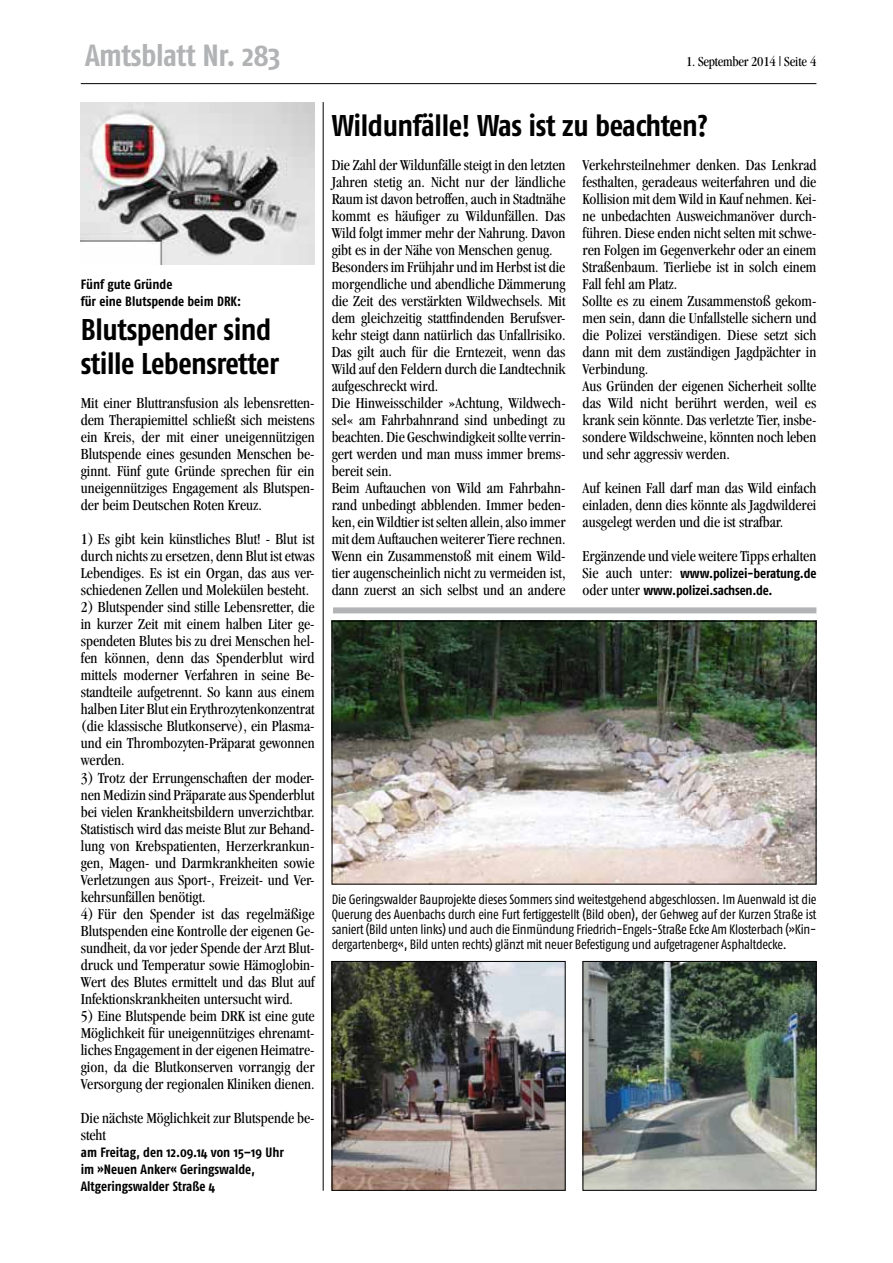
<style>
.page{position:relative;width:893px;height:1263px;background:#fff}
.page>*{position:absolute;margin:0;border:0;box-sizing:border-box;transform-origin:0 0}
.t1{font:700 30.6px "Fago Co";letter-spacing:-.015em;color:#b1b3b4}
.t2{font:700 30px/34px "Fago Co";letter-spacing:-.015em;color:#000}
.t3{font:condensed 15.75px/17px "Garamond";color:#000;text-align:justify}
.t4{font:condensed 14.25px "Garamond";letter-spacing:-.015em;color:#000}
.t5{font:13.5px/15px "Fago Co";letter-spacing:-.015em;color:#000;text-align:justify}
.t6{font:700 13.5px/17px "Fago Co";letter-spacing:-.005em;color:#000}
.s1{font-family:"Garamond";font-weight:400;font-stretch:condensed;font-size:15.75px}
</style>
<div class="page">
<hr style="left:81px;top:83px;width:735px;height:1px;background:#000">
<img style="left:81px;top:102px;width:234px;height:162px">
<hr style="left:323px;top:102px;width:1px;height:1089px;background:#000">
<div style="left:333px;top:607px;width:483px;height:6px;background:#b1b3b4"></div>
<img style="left:585px;top:963px;width:229px;height:226px">
<div style="left:583px;top:961px;width:233px;height:230px;border:1px solid #000"></div>
<img style="left:334px;top:963px;width:230px;height:226px">
<div style="left:332px;top:961px;width:234px;height:230px;border:1px solid #000"></div>
<img style="left:334px;top:623px;width:480px;height:259px">
<div style="left:332px;top:621px;width:484px;height:263px;border:1px solid #000"></div>
<h1 class="t1" style="left:85px;top:37px;width:197px">Amtsblatt Nr. 283</h1>
<p class="t4" style="left:686px;top:53px;width:132px">1. September 2014 | Seite 4</p>
<p class="t6" style="left:81px;top:276px;width:162px">Fünf gute Gründe<br>für eine Blutspende beim DRK:</p>
<h2 class="t2" style="left:81px;top:312px;width:200px">Blutspender sind stille Lebensretter</h2>
<p class="t3" style="left:81px;top:395px;width:236px">Mit einer Bluttransfusion als lebensretten&shy;dem Therapiemittel schließt sich meistens ein Kreis, der mit einer uneigennützigen Blutspende eines gesunden Menschen be&shy;ginnt. Fünf gute Gründe sprechen für ein uneigennütziges Engagement als Blutspen&shy;der beim Deutschen Roten Kreuz.</p>
<p class="t3" style="left:81px;top:531px;width:235px">1) Es gibt kein künstliches Blut! - Blut ist durch nichts zu ersetzen, denn Blut ist etwas Lebendiges. Es ist ein Organ, das aus ver&shy;schiedenen Zellen und Molekülen besteht.</p>
<p class="t3" style="left:81px;top:599px;width:235px">2) Blutspender sind stille Lebensretter, die in kurzer Zeit mit einem halben Liter ge&shy;spendeten Blutes bis zu drei Menschen hel&shy;fen können, denn das Spenderblut wird mittels moderner Verfahren in seine Be&shy;standteile aufgetrennt. So kann aus einem halben Liter Blut ein Erythrozytenkonzentrat (die klassische Blutkonserve), ein Plasma&shy;und ein Thrombozyten-Präparat gewonnen werden.</p>
<p class="t3" style="left:81px;top:769px;width:235px">3) Trotz der Errungenschaften der moder&shy;nen Medizin sind Präparate aus Spenderblut bei vielen Krankheitsbildern unverzichtbar.<br>Statistisch wird das meiste Blut zur Behand&shy;lung von Krebspatienten, Herzerkrankun&shy;gen, Magen- und Darmkrankheiten sowie Verletzungen aus Sport-, Freizeit- und Ver&shy;kehrsunfällen benötigt.</p>
<p class="t3" style="left:81px;top:905px;width:235px">4) Für den Spender ist das regelmäßige Blutspenden eine Kontrolle der eigenen Ge&shy;sundheit, da vor jeder Spende der Arzt Blut&shy;druck und Temperatur sowie Hämoglobin-Wert des Blutes ermittelt und das Blut auf Infektionskrankheiten untersucht wird.</p>
<p class="t3" style="left:81px;top:1007px;width:235px">5) Eine Blutspende beim DRK ist eine gute Möglichkeit für uneigennütziges ehrenamt&shy;liches Engagement in der eigenen Heimatre&shy;gion, da die Blutkonserven vorrangig der Versorgung der regionalen Kliniken dienen.</p>
<p class="t3" style="left:81px;top:1109px;width:235px">Die nächste Möglichkeit zur Blutspende be&shy;steht</p>
<p class="t6" style="left:81px;top:1143px;width:205px">am Freitag, den 12.09.14 von 15–19 Uhr im »Neuen Anker« Geringswalde,<br>Altgeringswalder Straße 4</p>
<h2 class="t2" style="left:332px;top:108px;width:377px">Wildunfälle! Was ist zu beachten?</h2>
<p class="t3" style="left:583px;top:156px;width:235px;text-align:left">Verkehrsteilnehmer denken. Das Lenkrad festhalten, geradeaus weiterfahren und die Kollision mit dem Wild in Kauf nehmen. Kei&shy;ne unbedachten Ausweichmanöver durch&shy;führen. Diese enden nicht selten mit schwe&shy;ren Folgen im Gegenverkehr oder an einem Straßenbaum. Tierliebe ist in solch einem Fall fehl am Platz.<br>Sollte es zu einem Zusammenstoß gekom&shy;men sein, dann die Unfallstelle sichern und die Polizei verständigen. Diese setzt sich dann mit dem zuständigen Jagdpächter in Verbindung.<br>Aus Gründen der eigenen Sicherheit sollte das Wild nicht berührt werden, weil es krank sein könnte. Das verletzte Tier, insbe&shy;sondere Wildschweine, könnten noch leben und sehr aggressiv werden.</p>
<p class="t3" style="left:583px;top:480px;width:235px">Auf keinen Fall darf man das Wild einfach einladen, denn dies könnte als Jagdwilderei ausgelegt werden und die ist strafbar.</p>
<p class="t3" style="left:583px;top:548px;width:235px">Ergänzende und viele weitere Tipps erhalten</p>
<p class="t6" style="left:583px;top:565px;width:235px"><span class="s1">Sie auch unter:</span> www.polizei-beratung.de <span class="s1">oder unter</span> www.polizei.sachsen.de.</p>
<p class="t3" style="left:332px;top:156px;width:236px;text-align:left">Die Zahl der Wildunfälle steigt in den letzten Jahren stetig an. Nicht nur der ländliche Raum ist davon betroffen, auch in Stadtnähe kommt es häufiger zu Wildunfällen. Das Wild folgt immer mehr der Nahrung. Davon gibt es in der Nähe von Menschen genug.<br>Besonders im Frühjahr und im Herbst ist die morgendliche und abendliche Dämmerung die Zeit des verstärkten Wildwechsels. Mit dem gleichzeitig stattfindenden Berufsver&shy;kehr steigt dann natürlich das Unfallrisiko.<br>Das gilt auch für die Erntezeit, wenn das Wild auf den Feldern durch die Landtechnik aufgeschreckt wird.<br>Die Hinweisschilder »Achtung, Wildwech&shy;sel« am Fahrbahnrand sind unbedingt zu beachten. Die Geschwindigkeit sollte verrin&shy;gert werden und man muss immer brems&shy;bereit sein.<br>Beim Auftauchen von Wild am Fahrbahn&shy;rand unbedingt abblenden. Immer beden&shy;ken, ein Wildtier ist selten allein, also immer mit dem Auftauchen weiterer Tiere rechnen.<br>Wenn ein Zusammenstoß mit einem Wild&shy;tier augenscheinlich nicht zu vermeiden ist, dann zuerst an sich selbst und an andere</p>
<p class="t5" style="left:332px;top:892px;width:486px">Die Geringswalder Bauprojekte dieses Sommers sind weitestgehend abgeschlossen. Im Auenwald ist die Querung des Auenbachs durch eine Furt fertiggestellt (Bild oben), der Gehweg auf der Kurzen Straße ist saniert (Bild unten links) und auch die Einmündung Friedrich-Engels-Straße Ecke Am Klosterbach (»Kin&shy;dergartenberg«, Bild unten rechts) glänzt mit neuer Befestigung und aufgetragener Asphaltdecke.</p>
</div>
